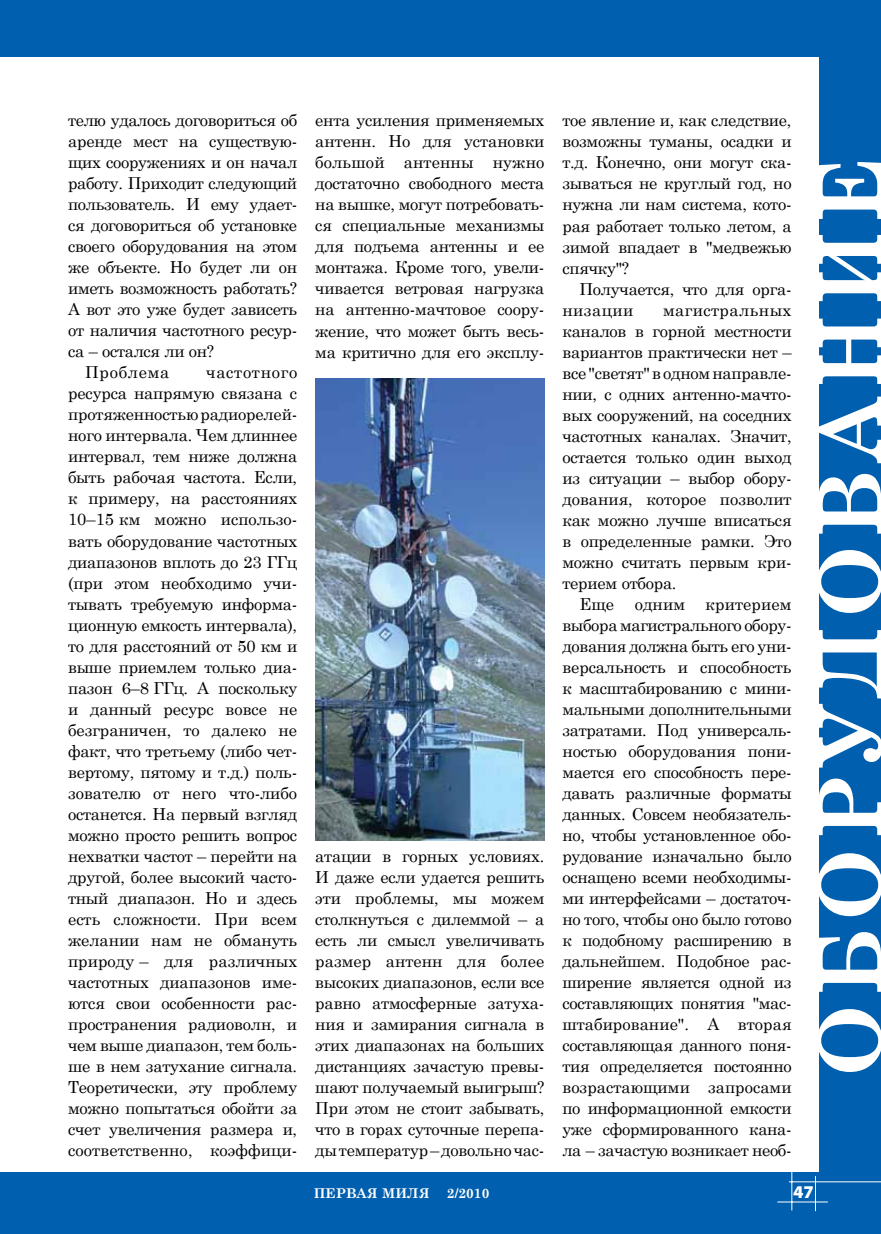
<style>
.page{position:relative;width:881px;height:1234px;background:#fff}
.page>*{position:absolute;margin:0;border:0;box-sizing:border-box;transform-origin:0 0}
.t1{font:700 86.4px "Century Schoolbook";letter-spacing:.1em;color:#fff}
.t2{font:900 18px "Myriad Pro";color:#fff}
.t3{font:16.5px/21px "Century Schoolbook";letter-spacing:-.015em;color:#000;text-align:justify}
.t4{font:16.5px "Century Schoolbook";letter-spacing:.045em;color:#000}
.t5{font:700 13.5px "Century Schoolbook";color:#fff}
</style>
<div class="page">
<div style="left:0;top:0;width:880px;height:57px;background:#005fae"></div>
<div style="left:819px;top:0;width:61px;height:1233px;background:#005fae"></div>
<div style="left:0;top:1172px;width:880px;height:61px;background:#005fae"></div>
<hr style="left:777px;top:1201px;width:50px;height:1px;background:#fff">
<hr style="left:791px;top:1171px;width:1px;height:39px;background:#fff">
<hr style="left:814px;top:1175px;width:1px;height:35px;background:#fff">
<hr style="left:788px;top:1181px;width:92px;height:1px;background:#fff">
<img style="left:315px;top:378px;width:229px;height:462px">
<p class="t3" style="left:68px;top:108px;width:230px">телю удалось договориться об</p>
<p class="t3" style="left:68px;top:129px;width:230px">аренде мест на существую-</p>
<p class="t3" style="left:68px;top:150px;width:230px">щих сооружениях и он начал</p>
<p class="t3" style="left:68px;top:171px;width:230px">работу. Приходит следующий</p>
<p class="t3" style="left:68px;top:192px;width:230px">пользователь. И ему удает-</p>
<p class="t3" style="left:68px;top:213px;width:230px">ся договориться об установке</p>
<p class="t3" style="left:68px;top:234px;width:230px">своего оборудования на этом</p>
<p class="t3" style="left:68px;top:255px;width:230px">же объекте. Но будет ли он</p>
<p class="t3" style="left:68px;top:276px;width:230px">иметь возможность работать?</p>
<p class="t3" style="left:68px;top:297px;width:230px">А вот это уже будет зависеть</p>
<p class="t3" style="left:68px;top:318px;width:230px">от наличия частотного ресур-</p>
<p class="t3" style="left:68px;top:339px;width:148px">са – остался ли он?</p>
<p class="t4" style="left:85px;top:358px;width:86px">Проблема</p>
<p class="t3" style="left:68px;top:360px;width:231px;text-indent:138px">частотного ресурса напрямую связана с протяженностью радиорелей&shy;ного интервала. Чем длиннее интервал, тем ниже должна быть рабочая частота. Если, к примеру, на расстояниях 10–15 км можно использо&shy;вать оборудование частотных диапазонов вплоть до 23 ГГц (при этом необходимо учи&shy;тывать требуемую информа&shy;ционную емкость интервала), то для расстояний от 50 км и выше приемлем только диа&shy;пазон 6–8 ГГц. А поскольку и данный ресурс вовсе не безграничен, то далеко не факт, что третьему (либо чет&shy;вертому, пятому и т.д.) поль&shy;зователю от него что-либо останется. На первый взгляд можно просто решить вопрос нехватки частот – перейти на другой, более высокий часто&shy;тный диапазон. Но и здесь есть сложности. При всем желании нам не обмануть природу – для различных частотных диапазонов име&shy;ются свои особенности рас&shy;пространения радиоволн, и чем выше диапазон, тем боль&shy;ше в нем затухание сигнала.<br>Теоретически, эту проблему можно попытаться обойти за счет увеличения размера и, соответственно, коэффици-</p>
<p class="t3" style="left:315px;top:108px;width:230px">ента усиления применяемых антенн. Но для установки большой антенны нужно достаточно свободного места на вышке, могут потребовать&shy;ся специальные механизмы для подъема антенны и ее монтажа. Кроме того, увели&shy;чивается ветровая нагрузка на антенно-мачтовое соору&shy;жение, что может быть весь&shy;ма критично для его эксплу-</p>
<p class="t3" style="left:315px;top:843px;width:230px">атации в горных условиях.<br>И даже если удается решить эти проблемы, мы можем столкнуться с дилеммой – а есть ли смысл увеличивать размер антенн для более высоких диапазонов, если все равно атмосферные затуха&shy;ния и замирания сигнала в этих диапазонах на больших дистанциях зачастую превы&shy;шают получаемый выигрыш?<br>При этом не стоит забывать, что в горах суточные перепа&shy;ды температур – довольно час-</p>
<p class="t3" style="left:562px;top:108px;width:230px">тое явление и, как следствие, возможны туманы, осадки и т.д. Конечно, они могут ска&shy;зываться не круглый год, но нужна ли нам система, кото&shy;рая работает только летом, а зимой впадает в "медвежью спячку"?</p>
<p class="t3" style="left:562px;top:276px;width:230px;text-indent:17px">Получается, что для орга&shy;низации</p>
<p class="t3" style="left:562px;top:297px;width:230px;text-indent:100px">магистральных каналов в горной местности вариантов практически нет – все "светят" в одном направле&shy;нии, с одних антенно-мачто&shy;вых сооружений, на соседних частотных каналах. Значит, остается только один выход из ситуации – выбор обору&shy;дования, которое позволит как можно лучше вписаться в определенные рамки. Это можно считать первым кри&shy;терием отбора.</p>
<p class="t3" style="left:562px;top:592px;width:231px;text-indent:17px">Еще одним критерием выбора магистрального обору&shy;дования должна быть его уни&shy;версальность и способность к масштабированию с мини&shy;мальными дополнительными затратами. Под универсаль&shy;ностью оборудования пони&shy;мается его способность пере&shy;давать различные форматы данных. Совсем необязатель&shy;но, чтобы установленное обо&shy;рудование изначально было оснащено всеми необходимы&shy;ми интерфейсами – достаточ&shy;но того, чтобы оно было готово к подобному расширению в дальнейшем. Подобное рас&shy;ширение является одной из составляющих понятия "мас&shy;штабирование". А вторая составляющая данного поня&shy;тия определяется постоянно возрастающими запросами по информационной емкости уже сформированного кана&shy;ла – зачастую возникает необ-</p>
<h1 class="t1" style="left:782px;top:1075px;width:920px;rotate:-90deg">ОБОРУДОВАНИЕ</h1>
<p class="t5" style="left:314px;top:1181px;width:117px">ПЕРВАЯ МИЛЯ</p>
<p class="t5" style="left:446px;top:1181px;width:44px">2/2010</p>
<p class="t2" style="left:792px;top:1181px;width:22px">47</p>
</div>
